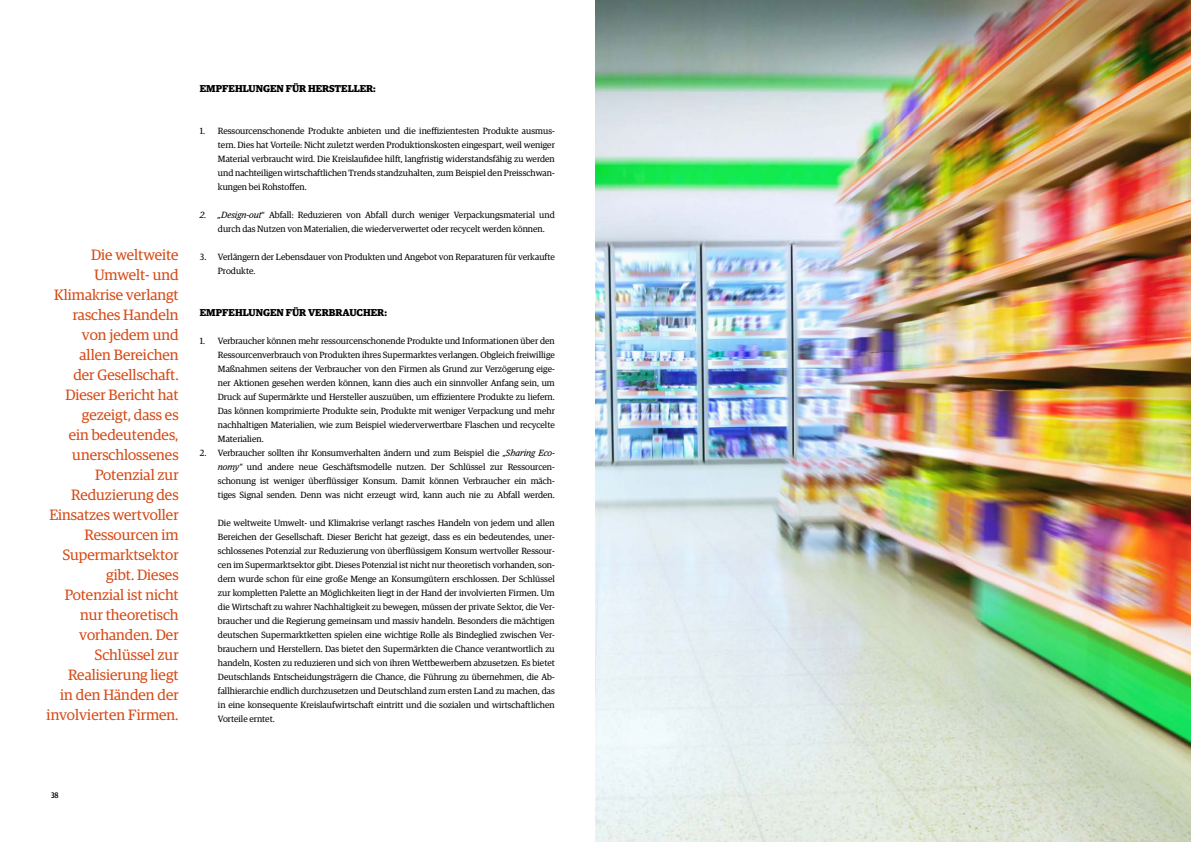
<style>
.page{position:relative;width:1191px;height:842px;background:#fff}
.page>*{position:absolute;margin:0;border:0;box-sizing:border-box;transform-origin:0 0}
.t1{font:15px/20px "Guardian Egyp";color:#d54a15;text-align:right}
.t2{font:700 10px "Guardian Egyp";color:#000}
.t3{font:9px/14px "Guardian Egyp";color:#000;text-align:justify}
.t4{font:500 8px "Guardian Egyp";color:#000;scale:.87 1}
.s1{font-style:italic}
</style>
<div class="page">
<img style="left:595px;top:0;width:596px;height:842px">
<p class="t1" style="left:47px;top:244px;width:133px">Die weltweite<br>Umwelt- und<br>Klimakrise verlangt rasches Handeln von jedem und<br>allen Bereichen<br>der Gesellschaft.<br>Dieser Bericht hat gezeigt, dass es<br>ein bedeutendes, unerschlossenes<br>Potenzial zur<br>Reduzierung des<br>Einsatzes wertvoller<br>Ressourcen im<br>Supermarktsektor gibt. Dieses<br>Potenzial ist nicht nur theoretisch vorhanden. Der<br>Schlüssel zur<br>Realisierung liegt<br>in den Händen der involvierten Firmen.</p>
<p class="t2" style="left:200px;top:81px;width:177px">EMPFEHLUNGEN FÜR HERSTELLER:</p>
<p class="t3" style="left:218px;top:123px;width:338px;text-indent:-18px">1. Ressourcenschonende Produkte anbieten und die ineffizientesten Produkte ausmus&shy;tern. Dies hat Vorteile: Nicht zuletzt werden Produktionskosten eingespart, weil weniger Material verbraucht wird. Die Kreislaufidee hilft, langfristig widerstandsfähig zu werden und nachteiligen wirtschaftlichen Trends standzuhalten, zum Beispiel den Preisschwan&shy;kungen bei Rohstoffen.</p>
<p class="t3" style="left:218px;top:207px;width:338px;text-indent:-18px"><span class="s1">2. „Design-out</span>“ Abfall: Reduzieren von Abfall durch weniger Verpackungsmaterial und durch das Nutzen von Materialien, die wiederverwertet oder recycelt werden können.</p>
<p class="t3" style="left:218px;top:249px;width:338px;text-indent:-18px">3. Verlängern der Lebensdauer von Produkten und Angebot von Reparaturen für verkaufte<br>Produkte.</p>
<p class="t2" style="left:200px;top:305px;width:188px">EMPFEHLUNGEN FÜR VERBRAUCHER:</p>
<p class="t3" style="left:218px;top:333px;width:338px;text-indent:-18px">1. Verbraucher können mehr ressourcenschonende Produkte und Informationen über den Ressourcenverbrauch von Produkten ihres Supermarktes verlangen. Obgleich freiwillige Maßnahmen seitens der Verbraucher von den Firmen als Grund zur Verzögerung eige&shy;ner Aktionen gesehen werden können, kann dies auch ein sinnvoller Anfang sein, um Druck auf Supermärkte und Hersteller auszuüben, um effizientere Produkte zu liefern.<br>Das können komprimierte Produkte sein, Produkte mit weniger Verpackung und mehr nachhaltigen Materialien, wie zum Beispiel wiederverwertbare Flaschen und recycelte Materialien.</p>
<p class="t3" style="left:218px;top:445px;width:338px;text-indent:-18px">2. Verbraucher sollten ihr Konsumverhalten ändern und zum Beispiel die „<span class="s1">Sharing Eco&shy;nomy"</span> und andere neue Geschäftsmodelle nutzen. Der Schlüssel zur Ressourcen&shy;schonung ist weniger überflüssiger Konsum. Damit können Verbraucher ein mäch&shy;tiges Signal senden. Denn was nicht erzeugt wird, kann auch nie zu Abfall werden.</p>
<p class="t3" style="left:218px;top:515px;width:338px">Die weltweite Umwelt- und Klimakrise verlangt rasches Handeln von jedem und allen Bereichen der Gesellschaft. Dieser Bericht hat gezeigt, dass es ein bedeutendes, uner&shy;schlossenes Potenzial zur Reduzierung von überflüssigem Konsum wertvoller Ressour&shy;cen im Supermarktsektor gibt. Dieses Potenzial ist nicht nur theoretisch vorhanden, son&shy;dern wurde schon für eine große Menge an Konsumgütern erschlossen. Der Schlüssel zur kompletten Palette an Möglichkeiten liegt in der Hand der involvierten Firmen. Um die Wirtschaft zu wahrer Nachhaltigkeit zu bewegen, müssen der private Sektor, die Ver&shy;braucher und die Regierung gemeinsam und massiv handeln. Besonders die mächtigen deutschen Supermarktketten spielen eine wichtige Rolle als Bindeglied zwischen Ver&shy;brauchern und Herstellern. Das bietet den Supermärkten die Chance verantwortlich zu handeln, Kosten zu reduzieren und sich von ihren Wettbewerbern abzusetzen. Es bietet Deutschlands Entscheidungsträgern die Chance, die Führung zu übernehmen, die Ab&shy;fallhierarchie endlich durchzusetzen und Deutschland zum ersten Land zu machen, das in eine konsequente Kreislaufwirtschaft eintritt und die sozialen und wirtschaftlichen Vorteile erntet.</p>
<p class="t4" style="left:51px;top:789px;width:10px">38</p>
</div>
